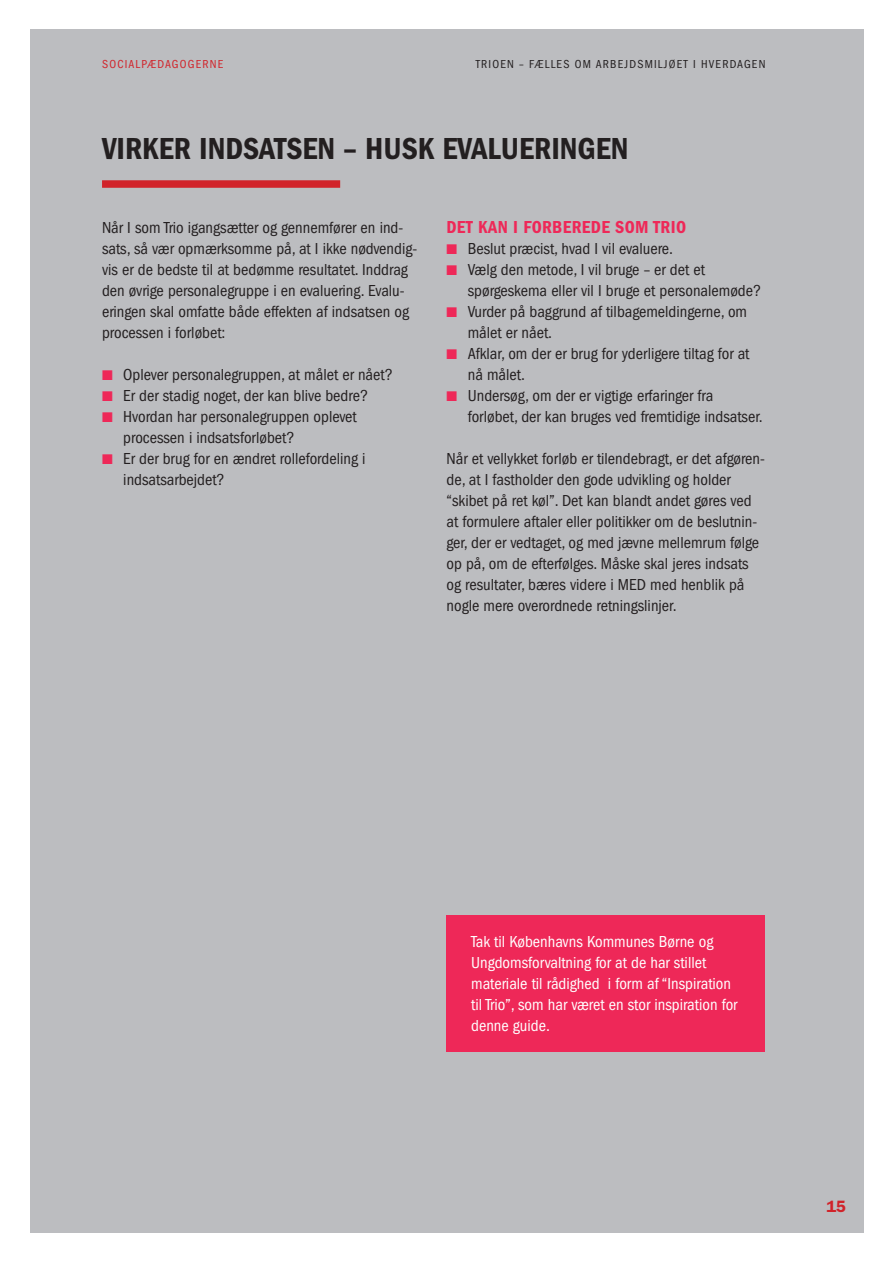
<style>
.page{position:relative;width:893px;height:1263px;background:#fff}
.page>*{position:absolute;margin:0;border:0;box-sizing:border-box;transform-origin:0 0}
.t1{font:31.5px "ITC Franklin Gothic Std Dm Cd";color:#231f20}
.t2{font:18px "ITC Franklin Gothic Std Dm Cd";letter-spacing:.02em;color:#ee2858}
.t3{font:condensed 16.5px/21px "ITC Franklin Gothic Std";color:#231f20}
.t4{font:condensed 16.5px/21px "ITC Franklin Gothic Std";color:#fff}
.t5{font:600 16.5px "ITC Franklin Gothic Std";color:#d1232a}
.t6{font:condensed 12px "ITC Franklin Gothic Std";letter-spacing:.1em;color:#231f20}
.t7{font:condensed 12px "ITC Franklin Gothic Std";letter-spacing:.1em;color:#d1232a}
.s1{color:#ee2858}
</style>
<div class="page">
<div style="left:30px;top:30px;width:833px;height:1203px;background:#bcbdc0"></div>
<div style="left:102px;top:180px;width:238px;height:8px;background:#d1232a"></div>
<div style="left:446px;top:915px;width:319px;height:137px;background:#ee2858"></div>
<p class="t7" style="left:102px;top:57px;width:123px">SOCIALPÆDAGOGERNE</p>
<p class="t6" style="left:476px;top:57px;width:291px">TRIOEN – FÆLLES OM ARBEJDSMILJØET I HVERDAGEN</p>
<h1 class="t1" style="left:102px;top:131px;width:528px">VIRKER INDSATSEN – HUSK EVALUERINGEN</h1>
<p class="t3" style="left:102px;top:217px;width:317px">Når I som Trio igangsætter og gennemfører en ind&shy;sats, så vær opmærksomme på, at I ikke nødvendig&shy;vis er de bedste til at bedømme resultatet. Inddrag den øvrige personalegruppe i en evaluering. Evalu&shy;eringen skal omfatte både effekten af indsatsen og processen i forløbet:</p>
<p class="t3" style="left:102px;top:364px;width:292px"><span class="s1">■</span> Oplever personalegruppen, at målet er nået?</p>
<p class="t3" style="left:102px;top:385px;width:268px"><span class="s1">■</span> Er der stadig noget, der kan blive bedre?</p>
<p class="t3" style="left:123px;top:406px;width:235px;text-indent:-21px"><span class="s1">■</span> Hvordan har personalegruppen oplevet processen i indsatsforløbet?</p>
<p class="t3" style="left:123px;top:448px;width:244px;text-indent:-21px"><span class="s1">■</span> Er der brug for en ændret rollefordeling i indsatsarbejdet?</p>
<p class="t2" style="left:446px;top:216px;width:241px">DET KAN I FORBEREDE SOM TRIO</p>
<p class="t3" style="left:446px;top:238px;width:228px"><span class="s1">■</span> Beslut præcist, hvad I vil evaluere.</p>
<p class="t3" style="left:468px;top:259px;width:295px;text-indent:-21px"><span class="s1">■</span> Vælg den metode, I vil bruge – er det et spørgeskema eller vil I bruge et personalemøde?</p>
<p class="t3" style="left:468px;top:301px;width:281px;text-indent:-21px"><span class="s1">■</span> Vurder på baggrund af tilbagemeldingerne, om målet er nået.</p>
<p class="t3" style="left:468px;top:343px;width:283px;text-indent:-21px"><span class="s1">■</span> Afklar, om der er brug for yderligere tiltag for at nå målet.</p>
<p class="t3" style="left:468px;top:385px;width:297px;text-indent:-21px"><span class="s1">■</span> Undersøg, om der er vigtige erfaringer fra forløbet, der kan bruges ved fremtidige indsatser.</p>
<p class="t3" style="left:446px;top:448px;width:320px">Når et vellykket forløb er tilendebragt, er det afgøren&shy;de, at I fastholder den gode udvikling og holder “skibet på ret køl”. Det kan blandt andet gøres ved at formulere aftaler eller politikker om de beslutnin&shy;ger, der er vedtaget, og med jævne mellemrum følge op på, om de efterfølges. Måske skal jeres indsats og resultater, bæres videre i MED med henblik på nogle mere overordnede retningslinjer.</p>
<p class="t4" style="left:471px;top:931px;width:268px">Tak til Københavns Kommunes Børne og Ungdomsforvaltning for at de har stillet materiale til rådighed i form af “Inspiration til Trio”, som har været en stor inspiration for denne guide.</p>
<p class="t5" style="left:826px;top:1196px;width:21px">15</p>
</div>
